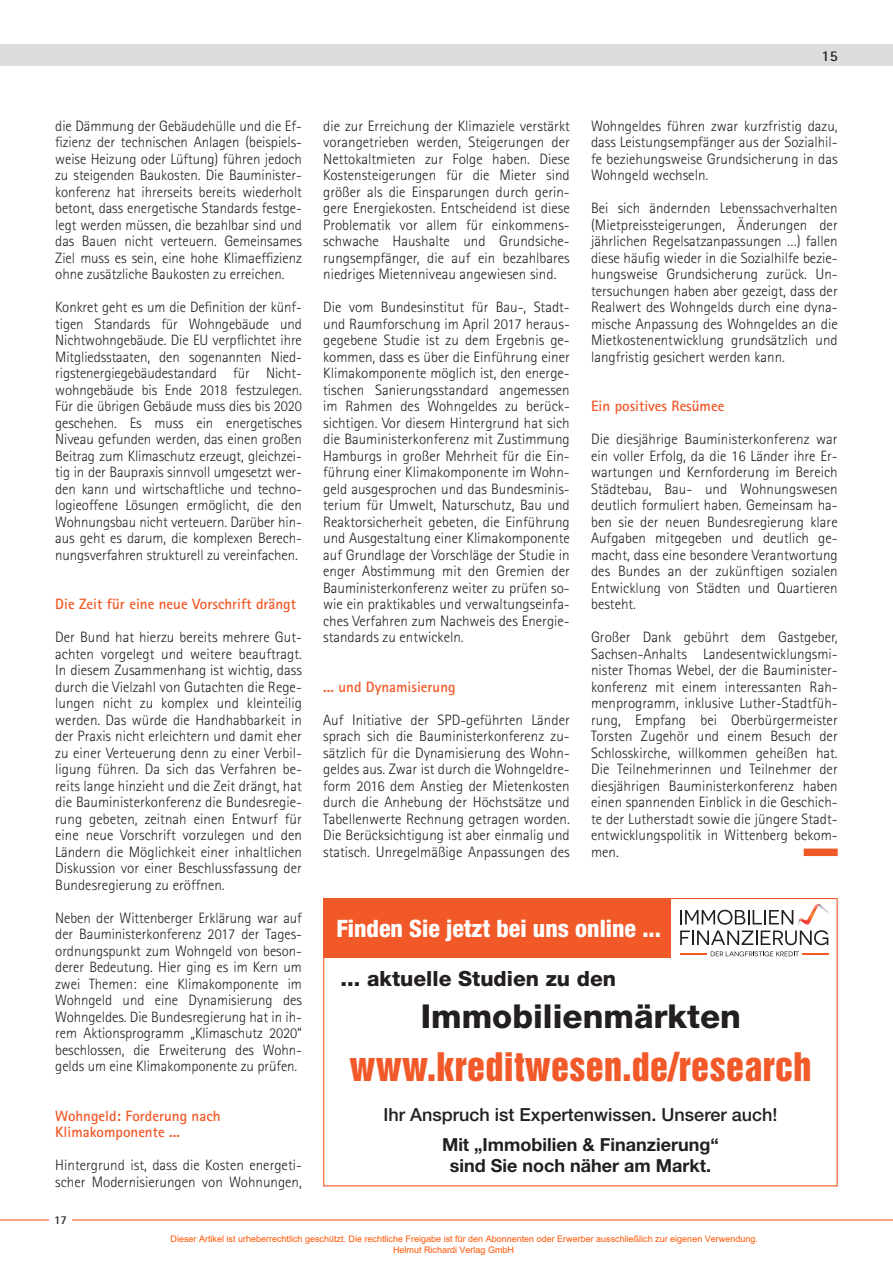
<style>
.page{position:relative;width:893px;height:1263px;background:#fff}
.page>*{position:absolute;margin:0;border:0;box-sizing:border-box;transform-origin:0 0}
.t1{font:36px "Helvetica Inserat";letter-spacing:.01em;color:#f15929}
.t2{font:800 33px "Helvetica Neue";color:#231f20}
.t3{font:800 condensed 24px "Helvetica Neue";color:#fff}
.t4{font:800 21px "Helvetica Neue";color:#231f20}
.t5{font:700 18px/21px "Helvetica Neue";color:#231f20;text-align:center}
.t6{font:500 18px "Helvetica Neue";color:#231f20}
.t7{font:300 15px/16.5px "Rotis Sans Serif";color:#231f20;text-align:justify}
.t8{font:700 15px/16.5px "Rotis Sans Serif";color:#f15929}
.t9{font:700 15px "Rotis Sans Serif";color:#231f20}
.t10{font:700 12px "Rotis Sans Serif";color:#231f20}
.t11{font:9px/10.8px "Arial";color:#ff5400}
</style>
<div class="page">
<hr style="left:0;top:1219px;width:893px;height:1px;background:#f15929">
<div style="left:49px;top:1214px;width:22px;height:13px;background:#fff"></div>
<div style="left:0;top:45px;width:893px;height:21px;background:#dcdddf"></div>
<div style="left:804px;top:848px;width:34px;height:8px;background:#f15929"></div>
<div style="left:324px;top:898px;width:514px;height:59px;background:#f15929"></div>
<div style="left:672px;top:895px;width:170px;height:66px;background:#fff"></div>
<svg style="left:680px;top:951px;width:148px;height:5px"></svg>
<svg style="left:680px;top:904px;width:149px;height:41px"></svg>
<div style="left:323px;top:898px;width:515px;height:288px;border:1px solid #f15929"></div>
<p class="t9" style="left:822px;top:46px;width:18px">15</p>
<p class="t7" style="left:55px;top:117px;width:248px">die Dämmung der Gebäudehülle und die Ef&shy;fizienz der technischen Anlagen (beispiels&shy;weise Heizung oder Lüftung) führen jedoch zu steigenden Baukosten. Die Bauminister&shy;konferenz hat ihrerseits bereits wiederholt betont, dass energetische Standards festge&shy;legt werden müssen, die bezahlbar sind und das Bauen nicht verteuern. Gemeinsames Ziel muss es sein, eine hohe Klimaeffizienz ohne zusätzliche Baukosten zu erreichen.</p>
<p class="t7" style="left:55px;top:299px;width:248px">Konkret geht es um die Definition der künf&shy;tigen Standards für Wohngebäude und Nichtwohngebäude. Die EU verpflichtet ihre Mitgliedsstaaten, den sogenannten Nied&shy;rigstenergiegebäudestandard für Nicht&shy;wohngebäude bis Ende 2018 festzulegen.<br>Für die übrigen Gebäude muss dies bis 2020 geschehen. Es muss ein energetisches Niveau gefunden werden, das einen großen Beitrag zum Klimaschutz erzeugt, gleichzei&shy;tig in der Baupraxis sinnvoll umgesetzt wer&shy;den kann und wirtschaftliche und techno&shy;logieoffene Lösungen ermöglicht, die den Wohnungsbau nicht verteuern. Darüber hin&shy;aus geht es darum, die komplexen Berech&shy;nungsverfahren strukturell zu vereinfachen.</p>
<p class="t8" style="left:55px;top:595px;width:242px">Die Zeit für eine neue Vorschrift drängt</p>
<p class="t7" style="left:55px;top:629px;width:248px">Der Bund hat hierzu bereits mehrere Gut&shy;achten vorgelegt und weitere beauftragt.<br>In diesem Zusammenhang ist wichtig, dass durch die Vielzahl von Gutachten die Rege&shy;lungen nicht zu komplex und kleinteilig werden. Das würde die Handhabbarkeit in der Praxis nicht erleichtern und damit eher zu einer Verteuerung denn zu einer Verbil&shy;ligung führen. Da sich das Verfahren be&shy;reits lange hinzieht und die Zeit drängt, hat die Bauministerkonferenz die Bundesregie&shy;rung gebeten, zeitnah einen Entwurf für eine neue Vorschrift vorzulegen und den Ländern die Möglichkeit einer inhaltlichen Diskussion vor einer Beschlussfassung der Bundesregierung zu eröffnen.</p>
<p class="t7" style="left:55px;top:909px;width:248px">Neben der Wittenberger Erklärung war auf der Bauministerkonferenz 2017 der Tages&shy;ordnungspunkt zum Wohngeld von beson&shy;derer Bedeutung. Hier ging es im Kern um zwei Themen: eine Klimakomponente im Wohngeld und eine Dynamisierung des Wohngeldes. Die Bundesregierung hat in ih&shy;rem Aktionsprogramm „Klimaschutz 2020“ beschlossen, die Erweiterung des Wohn&shy;gelds um eine Klimakomponente zu prüfen.</p>
<p class="t8" style="left:55px;top:1107px;width:167px">Wohngeld: Forderung nach<br>Klimakomponente ...</p>
<p class="t7" style="left:55px;top:1157px;width:248px">Hintergrund ist, dass die Kosten energeti&shy;scher Modernisierungen von Wohnungen,</p>
<p class="t10" style="left:54px;top:1212px;width:14px">17</p>
<p class="t7" style="left:323px;top:117px;width:248px">die zur Erreichung der Klimaziele verstärkt vorangetrieben werden, Steigerungen der Nettokaltmieten zur Folge haben. Diese Kostensteigerungen für die Mieter sind größer als die Einsparungen durch gerin&shy;gere Energiekosten. Entscheidend ist diese Problematik vor allem für einkommens&shy;schwache Haushalte und Grundsiche&shy;rungsempfänger, die auf ein bezahlbares niedriges Mietenniveau angewiesen sind.</p>
<p class="t7" style="left:323px;top:299px;width:248px">Die vom Bundesinstitut für Bau-, Stadt&shy;und Raumforschung im April 2017 heraus&shy;gegebene Studie ist zu dem Ergebnis ge&shy;kommen, dass es über die Einführung einer Klimakomponente möglich ist, den energe&shy;tischen Sanierungsstandard angemessen im Rahmen des Wohngeldes zu berück&shy;sichtigen. Vor diesem Hintergrund hat sich die Bauministerkonferenz mit Zustimmung Hamburgs in großer Mehrheit für die Ein&shy;führung einer Klimakomponente im Wohn&shy;geld ausgesprochen und das Bundesminis&shy;terium für Umwelt, Naturschutz, Bau und Reaktorsicherheit gebeten, die Einführung und Ausgestaltung einer Klimakomponente auf Grundlage der Vorschläge der Studie in enger Abstimmung mit den Gremien der Bauministerkonferenz weiter zu prüfen so&shy;wie ein praktikables und verwaltungseinfa&shy;ches Verfahren zum Nachweis des Energie&shy;standards zu entwickeln.</p>
<p class="t8" style="left:323px;top:678px;width:134px">... und Dynamisierung</p>
<p class="t7" style="left:323px;top:711px;width:248px">Auf Initiative der SPD-geführten Länder sprach sich die Bauministerkonferenz zu&shy;sätzlich für die Dynamisierung des Wohn&shy;geldes aus. Zwar ist durch die Wohngeldre&shy;form 2016 dem Anstieg der Mietenkosten durch die Anhebung der Höchstsätze und Tabellenwerte Rechnung getragen worden.<br>Die Berücksichtigung ist aber einmalig und statisch. Unregelmäßige Anpassungen des</p>
<p class="t7" style="left:591px;top:117px;width:248px">Wohngeldes führen zwar kurzfristig dazu, dass Leistungsempfänger aus der Sozialhil&shy;fe beziehungsweise Grundsicherung in das Wohngeld wechseln.</p>
<p class="t7" style="left:591px;top:200px;width:248px">Bei sich ändernden Lebenssachverhalten (Mietpreissteigerungen, Änderungen der jährlichen Regelsatzanpassungen …) fallen diese häufig wieder in die Sozialhilfe bezie&shy;hungsweise Grundsicherung zurück. Un&shy;tersuchungen haben aber gezeigt, dass der Realwert des Wohngelds durch eine dyna&shy;mische Anpassung des Wohngeldes an die Mietkostenentwicklung grundsätzlich und langfristig gesichert werden kann.</p>
<p class="t8" style="left:591px;top:397px;width:135px">Ein positives Resümee</p>
<p class="t7" style="left:591px;top:431px;width:248px">Die diesjährige Bauministerkonferenz war ein voller Erfolg, da die 16 Länder ihre Er&shy;wartungen und Kernforderung im Bereich Städtebau, Bau- und Wohnungswesen deutlich formuliert haben. Gemeinsam ha&shy;ben sie der neuen Bundesregierung klare Aufgaben mitgegeben und deutlich ge&shy;macht, dass eine besondere Verantwortung des Bundes an der zukünftigen sozialen Entwicklung von Städten und Quartieren besteht.</p>
<p class="t7" style="left:591px;top:629px;width:248px">Großer Dank gebührt dem Gastgeber, Sachsen-Anhalts Landesentwicklungsmi&shy;nister Thomas Webel, der die Bauminister&shy;konferenz mit einem interessanten Rah&shy;menprogramm, inklusive Luther-Stadtfüh&shy;rung, Empfang bei Oberbürgermeister Torsten Zugehör und einem Besuch der Schlosskirche, willkommen geheißen hat.<br>Die Teilnehmerinnen und Teilnehmer der diesjährigen Bauministerkonferenz haben einen spannenden Einblick in die Geschich&shy;te der Lutherstadt sowie die jüngere Stadt&shy;entwicklungspolitik in Wittenberg bekom&shy;men.</p>
<h3 class="t3" style="left:336px;top:913px;width:326px">Finden Sie jetzt bei uns online ...</h3>
<h3 class="t4" style="left:341px;top:966px;width:277px">... aktuelle Studien zu den</h3>
<h2 class="t2" style="left:421px;top:996px;width:322px">Immobilienmärkten</h2>
<h1 class="t1" style="left:349px;top:1045px;width:463px">www.kreditwesen.de/research</h1>
<p class="t6" style="left:383px;top:1104px;width:395px">Ihr Anspruch ist Expertenwissen. Unserer auch!</p>
<p class="t5" style="left:442px;top:1133px;width:278px">Mit „Immobilien &amp; Finanzierung“ sind Sie noch näher am Markt.</p>
<p class="t11" style="left:393px;top:1233px;width:366px;text-indent:-223px">Dieser Artikel ist urheberrechtlich geschützt. Die rechtliche Freigabe ist für den Abonnenten oder Erwerber ausschließlich zur eigenen Verwendung.<br>Helmut Richardi Verlag GmbH</p>
</div>
